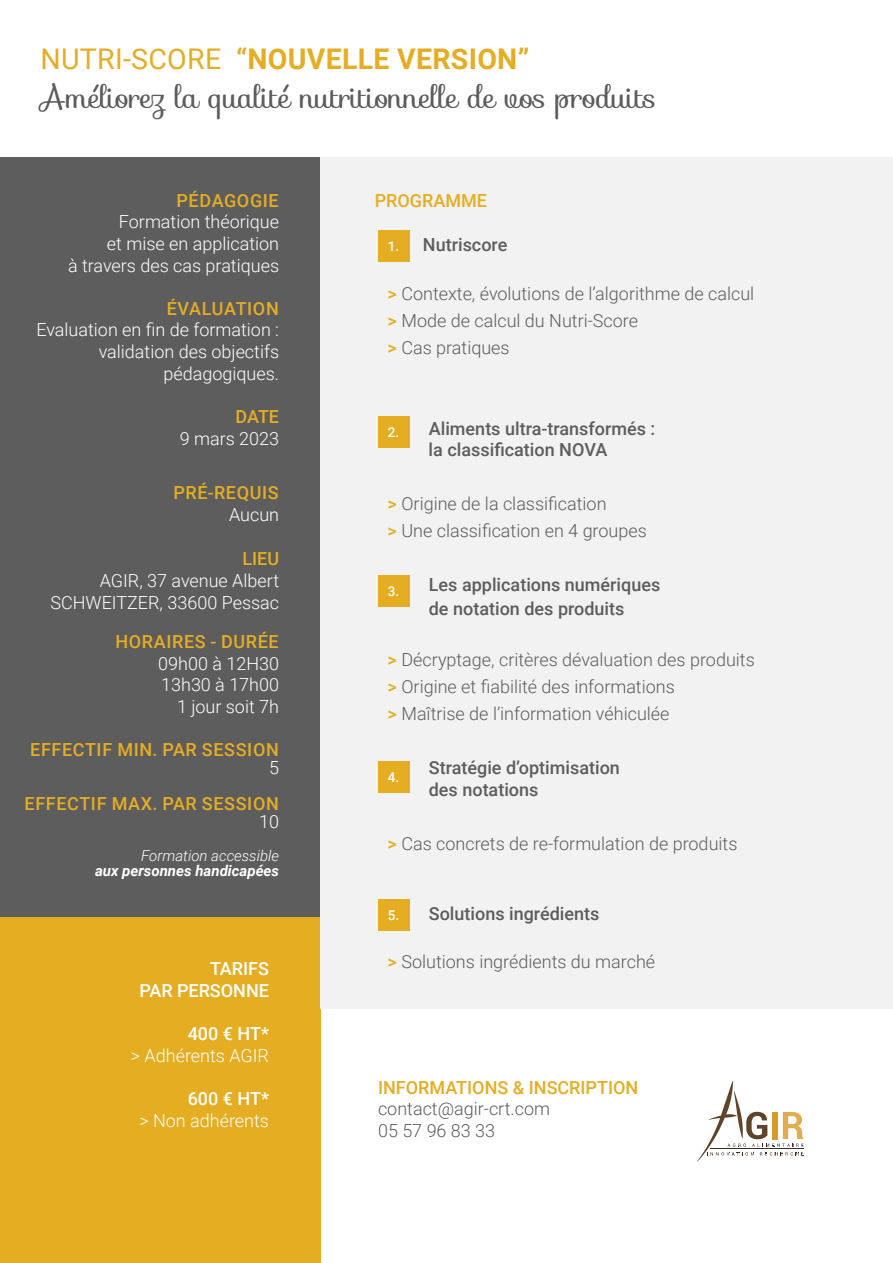
<style>
.page{position:relative;width:893px;height:1263px;background:#fff}
.page>*{position:absolute;margin:0;border:0;box-sizing:border-box;transform-origin:0 0}
.t1{font:30px "Sofia";letter-spacing:-.02em;color:#5c5c5d}
.t2{font:700 28.5px "Roboto";letter-spacing:.01em;color:#e5ad22}
.t3{font:300 18px/27px "Roboto";color:#5d5d5d}
.t4{font:300 18px/21.6px "Roboto";color:#fff;text-align:right}
.t5{font:500 18px/21.6px "Roboto";color:#5d5d5d}
.t6{font:500 18px "Roboto";letter-spacing:.035em;color:#e5ad22}
.t7{font:500 18px "Roboto";color:#e5ad22}
.t8{font:500 18px/22.5px "Roboto";color:#fff;text-align:right}
.t9{font:italic 700 15px "Roboto";color:#fff}
.t10{font:italic 300 15px "Roboto";color:#fff}
.t11{font:500 13.5px "Roboto";color:#fff}
.s1{font-weight:400}
.s2{font-weight:500}
.s3{font-weight:500;color:#e5ad22}
</style>
<div class="page">
<div style="left:0;top:157px;width:320px;height:761px;background:#5d5d5d"></div>
<div style="left:0;top:918px;width:320px;height:345px;background:#e5ad22"></div>
<div style="left:320px;top:157px;width:573px;height:852px;background:#f2f2f2"></div>
<div style="left:378px;top:231px;width:31px;height:31px;background:#e5ad22"></div>
<div style="left:378px;top:417px;width:31px;height:31px;background:#e5ad22"></div>
<div style="left:378px;top:575px;width:31px;height:31px;background:#e5ad22"></div>
<div style="left:378px;top:761px;width:31px;height:31px;background:#e5ad22"></div>
<div style="left:378px;top:899px;width:31px;height:31px;background:#e5ad22"></div>
<hr style="left:710px;top:1149px;width:94px;height:1px;background:#382f29">
<svg style="left:697px;top:1081px;width:106px;height:80px"></svg>
<h2 class="t2" style="left:41px;top:47px;width:490px"><span class="s1">NUTRI-SCORE</span> <span class="s2">“</span>NOUVELLE VERSION”</h2>
<h1 class="t1" style="left:41px;top:83px;width:617px">Améliorez la qualité nutritionnelle de vos produits</h1>
<p class="t6" style="left:176px;top:193px;width:104px">PÉDAGOGIE</p>
<p class="t4" style="left:68px;top:210px;width:213px">Formation théorique<br>et mise en application<br>à travers des cas pratiques</p>
<p class="t6" style="left:167px;top:296px;width:114px">ÉVALUATION</p>
<p class="t4" style="left:36px;top:318px;width:244px">Evaluation en fin de formation : validation des objectifs pédagogiques.</p>
<p class="t6" style="left:236px;top:409px;width:45px">DATE</p>
<p class="t4" style="left:180px;top:427px;width:101px">9 mars 2023</p>
<p class="t6" style="left:173px;top:485px;width:107px">PRÉ-REQUIS</p>
<p class="t4" style="left:229px;top:505px;width:52px">Aucun</p>
<p class="t6" style="left:242px;top:552px;width:38px">LIEU</p>
<p class="t4" style="left:50px;top:569px;width:230px">AGIR, 37 avenue Albert<br>SCHWEITZER, 33600 Pessac</p>
<p class="t6" style="left:115px;top:634px;width:165px">HORAIRES - DURÉE</p>
<p class="t4" style="left:158px;top:652px;width:122px">09h00 à 12H30<br>13h30 à 17h00<br>1 jour soit 7h</p>
<p class="t6" style="left:30px;top:742px;width:250px">EFFECTIF MIN. PAR SESSION</p>
<p class="t4" style="left:269px;top:758px;width:11px">5</p>
<p class="t6" style="left:25px;top:796px;width:256px">EFFECTIF MAX. PAR SESSION</p>
<p class="t4" style="left:259px;top:810px;width:21px">10</p>
<p class="t10" style="left:141px;top:847px;width:139px">Formation accessible</p>
<p class="t9" style="left:95px;top:865px;width:186px">aux personnes handicapées</p>
<p class="t8" style="left:139px;top:958px;width:131px">TARIFS<br>PAR PERSONNE</p>
<p class="t8" style="left:188px;top:1024px;width:83px">400 € HT*</p>
<p class="t4" style="left:131px;top:1044px;width:140px">&gt; Adhérents AGIR</p>
<p class="t8" style="left:188px;top:1089px;width:83px">600 € HT*</p>
<p class="t4" style="left:139px;top:1109px;width:131px">&gt; Non adhérents</p>
<p class="t7" style="left:375px;top:193px;width:114px">PROGRAMME</p>
<p class="t5" style="left:423px;top:235px;width:86px">Nutriscore</p>
<p class="t3" style="left:388px;top:279px;width:368px"><span class="s3">&gt;</span> Contexte, évolutions de l’algorithme de calcul <span class="s3">&gt;</span> Mode de calcul du Nutri-Score<br><span class="s3">&gt;</span> Cas pratiques</p>
<p class="t11" style="left:388px;top:241px;width:13px">1.</p>
<p class="t5" style="left:429px;top:419px;width:228px">Aliments ultra-transformés : la classification NOVA</p>
<p class="t3" style="left:388px;top:490px;width:261px"><span class="s3">&gt;</span> Origine de la classification<br><span class="s3">&gt;</span> Une classification en 4 groupes</p>
<p class="t5" style="left:429px;top:574px;width:233px;line-height:24px">Les applications numériques de notation des produits</p>
<p class="t3" style="left:388px;top:646px;width:369px"><span class="s3">&gt;</span> Décryptage, critères dévaluation des produits <span class="s3">&gt;</span> Origine et fiabilité des informations<br><span class="s3">&gt;</span> Maîtrise de l’information véhiculée</p>
<p class="t11" style="left:388px;top:427px;width:13px">2.</p>
<p class="t11" style="left:388px;top:585px;width:13px">3.</p>
<p class="t5" style="left:429px;top:758px;width:193px">Stratégie d’optimisation des notations</p>
<p class="t3" style="left:388px;top:829px;width:351px"><span class="s3">&gt;</span> Cas concrets de re-formulation de produits</p>
<p class="t11" style="left:388px;top:771px;width:13px">4.</p>
<p class="t5" style="left:429px;top:904px;width:172px">Solutions ingrédients</p>
<p class="t3" style="left:388px;top:947px;width:269px"><span class="s3">&gt;</span> Solutions ingrédients du marché</p>
<p class="t11" style="left:388px;top:910px;width:13px">5.</p>
<p class="t7" style="left:378px;top:1080px;width:262px">INFORMATIONS &amp; INSCRIPTION</p>
<p class="t3" style="left:378px;top:1097px;width:174px;line-height:21.6px">contact@agir-crt.com<br>05 57 96 83 33</p>
</div>
